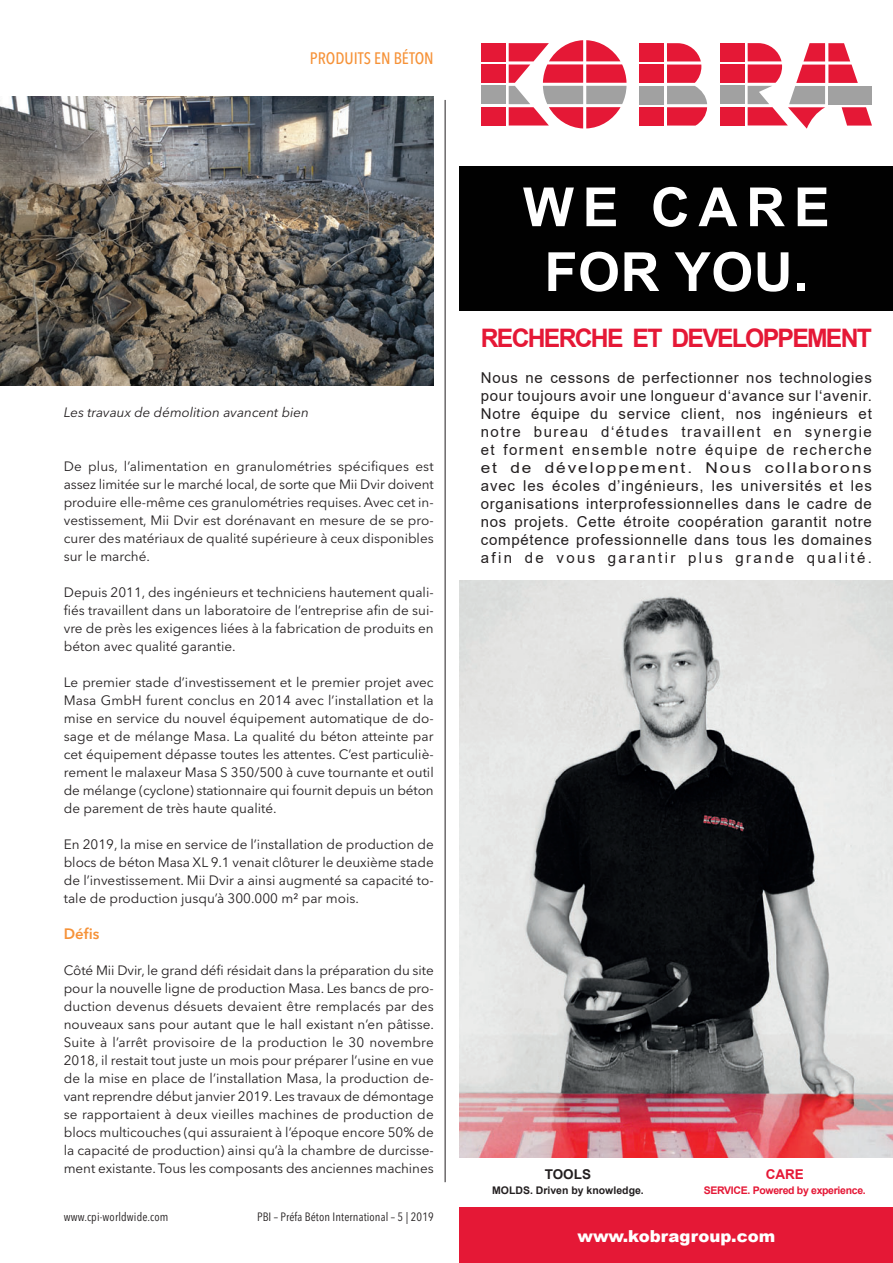
<style>
.page{position:relative;width:893px;height:1263px;background:#fff}
.page>*{position:absolute;margin:0;border:0;box-sizing:border-box;transform-origin:0 0}
.t1{font:700 54px/64.8px "Arial";letter-spacing:.085em;color:#fff;text-align:center}
.t2{font:700 25.5px "Arial";letter-spacing:-.07em;color:#e51836}
.t3{font:900 16.5px "Arial";color:#fff}
.t4{font:500 16.5px "Avenir Next Condensed";color:#f69238}
.t5{font:15px/18px "Arial";letter-spacing:.16em;color:#231f20;text-align:justify}
.t6{font:600 15px "Avenir Next";color:#f69238}
.t7{font:13.5px/18px "Avenir Next";color:#231f20;text-align:justify}
.t8{font:italic 13.5px "Avenir Next";color:#231f20}
.t9{font:700 13.5px "Arial";color:#231f20}
.t10{font:700 13.5px "Arial";color:#e51836}
.t11{font:12px "Avenir Next Condensed";letter-spacing:.01em;color:#231f20}
.t12{font:700 10.5px "Arial";letter-spacing:-.03em;color:#e51836}
.t13{font:700 10.5px "Arial";color:#231f20}
</style>
<div class="page">
<img style="left:0;top:96px;width:434px;height:290px">
<hr style="left:445px;top:100px;width:1px;height:1082px;background:#231f20">
<div style="left:639px;top:43px;width:25px;height:18px;background:#e51836"></div>
<div style="left:720px;top:43px;width:24px;height:18px;background:#e51836"></div>
<div style="left:720px;top:107px;width:24px;height:18px;background:#e51836"></div>
<svg style="left:748px;top:43px;width:124px;height:86px"></svg>
<div style="left:720px;top:64px;width:24px;height:19px;background:#e51836"></div>
<div style="left:720px;top:86px;width:24px;height:18px;background:#a1a1a1"></div>
<div style="left:639px;top:65px;width:25px;height:18px;background:#e51836"></div>
<div style="left:639px;top:86px;width:25px;height:18px;background:#a1a1a1"></div>
<div style="left:639px;top:107px;width:25px;height:19px;background:#e51836"></div>
<svg style="left:667px;top:43px;width:40px;height:83px"></svg>
<div style="left:481px;top:43px;width:25px;height:18px;background:#e51836"></div>
<div style="left:481px;top:65px;width:25px;height:18px;background:#e51836"></div>
<div style="left:481px;top:86px;width:24px;height:18px;background:#a1a1a1"></div>
<div style="left:481px;top:107px;width:25px;height:18px;background:#e51836"></div>
<svg style="left:509px;top:40px;width:117px;height:88px"></svg>
<div style="left:459px;top:167px;width:434px;height:144px;background:#010101"></div>
<div style="left:459px;top:1207px;width:434px;height:56px;background:#e51836"></div>
<img style="left:459px;top:581px;width:434px;height:576px">
<p class="t4" style="left:310px;top:51px;width:125px">PRODUITS EN BÉTON</p>
<p class="t8" style="left:64px;top:406px;width:247px">Les travaux de démolition avancent bien</p>
<p class="t7" style="left:64px;top:458px;width:371px">De plus, l’alimentation en granulométries spécifiques est assez limitée sur le marché local, de sorte que Mii Dvir doivent produire elle-même ces granulométries requises. Avec cet in&shy;vestissement, Mii Dvir est dorénavant en mesure de se pro&shy;curer des matériaux de qualité supérieure à ceux disponibles sur le marché.</p>
<p class="t7" style="left:64px;top:584px;width:371px">Depuis 2011, des ingénieurs et techniciens hautement quali&shy;fiés travaillent dans un laboratoire de l’entreprise afin de sui&shy;vre de près les exigences liées à la fabrication de produits en béton avec qualité garantie.</p>
<p class="t7" style="left:64px;top:674px;width:371px">Le premier stade d’investissement et le premier projet avec Masa GmbH furent conclus en 2014 avec l’installation et la mise en service du nouvel équipement automatique de do&shy;sage et de mélange Masa. La qualité du béton atteinte par cet équipement dépasse toutes les attentes. C’est particuliè&shy;rement le malaxeur Masa S 350/500 à cuve tournante et outil de mélange (cyclone) stationnaire qui fournit depuis un béton de parement de très haute qualité.</p>
<p class="t7" style="left:64px;top:836px;width:371px">En 2019, la mise en service de l’installation de production de blocs de béton Masa XL 9.1 venait clôturer le deuxième stade de l’investissement. Mii Dvir a ainsi augmenté sa capacité to&shy;tale de production jusqu’à 300.000 m² par mois.</p>
<p class="t6" style="left:64px;top:927px;width:37px">Défis</p>
<p class="t7" style="left:64px;top:962px;width:372px">Côté Mii Dvir, le grand défi résidait dans la préparation du site pour la nouvelle ligne de production Masa. Les bancs de pro&shy;duction devenus désuets devaient être remplacés par des nouveaux sans pour autant que le hall existant n’en pâtisse.<br>Suite à l’arrêt provisoire de la production le 30 novembre 2018, il restait tout juste un mois pour préparer l’usine en vue de la mise en place de l’installation Masa, la production de&shy;vant reprendre début janvier 2019. Les travaux de démontage se rapportaient à deux vieilles machines de production de blocs multicouches (qui assuraient à l’époque encore 50% de la capacité de production) ainsi qu’à la chambre de durcisse&shy;ment existante. Tous les composants des anciennes machines</p>
<p class="t11" style="left:64px;top:1209px;width:106px">www.cpi-worldwide.com</p>
<p class="t11" style="left:257px;top:1209px;width:178px">PBI – Préfa Béton International – 5 | 2019</p>
<h1 class="t1" style="left:523px;top:175px;width:308px">WE CARE<br>FOR YOU.</h1>
<h2 class="t2" style="left:481px;top:324px;width:393px">RECHERCHE ET DEVELOPPEMENT</h2>
<p class="t5" style="left:481px;top:369px;width:393px">Nous ne cessons de perfectionner nos technologies pour toujours avoir une longueur d‘avance sur l‘avenir.<br>Notre équipe du service client, nos ingénieurs et notre bureau d‘études travaillent en synergie et forment ensemble notre équipe de recherche et de développement. Nous collaborons avec les écoles d’ingénieurs, les universités et les organisations interprofessionnelles dans le cadre de nos projets. Cette étroite coopération garantit notre compétence professionnelle dans tous les domaines afin de vous garantir plus grande qualité.</p>
<p class="t9" style="left:545px;top:1167px;width:48px">TOOLS</p>
<p class="t13" style="left:492px;top:1185px;width:153px">MOLDS. Driven by knowledge.</p>
<p class="t10" style="left:766px;top:1167px;width:40px">CARE</p>
<p class="t12" style="left:704px;top:1185px;width:163px">SERVICE. Powered by experience.</p>
<p class="t3" style="left:577px;top:1223px;width:199px">www.kobragroup.com</p>
</div>
